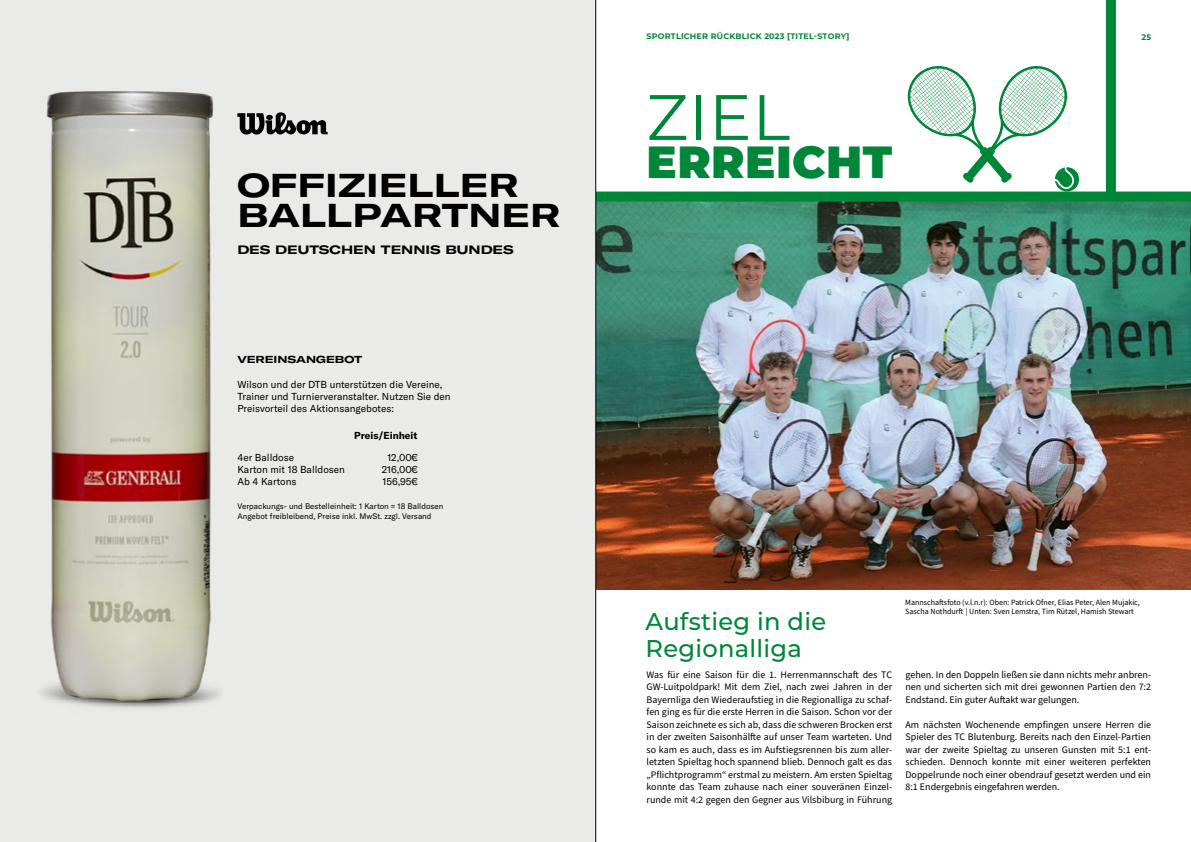
<style>
.page{position:relative;width:1191px;height:842px;background:#fff}
.page>*{position:absolute;margin:0;border:0;box-sizing:border-box;transform-origin:0 0}
.t1{font:64px "Montserrat";color:#008638}
.t2{font:900 45px "Montserrat";letter-spacing:.01em;color:#008638}
.t3{font:700 expanded 32.6px/30.1px "GT America";color:#030000}
.t4{font:500 24.2px/27.2px "Montserrat";letter-spacing:.01em;color:#008638}
.t5{font:700 expanded 12px "GT America";color:#000}
.t6{font:10px/12.5px "Source Sans Pro";color:#000;text-align:justify}
.t7{font:10px/12px "GT America";color:#000}
.t8{font:700 10px "GT America";color:#000}
.t9{font:700 expanded 10px "GT America";color:#000}
.t10{font:8px/9.6px "Source Sans Pro";color:#000}
.t11{font:8px/9.6px "GT America";color:#000}
.t12{font:700 8px "Montserrat";letter-spacing:.025em;color:#008638}
</style>
<div class="page">
<img style="left:596px;top:202px;width:595px;height:388px">
<svg style="left:907px;top:66px;width:173px;height:126px"></svg>
<div style="left:595px;top:192px;width:596px;height:10px;background:#008638"></div>
<div style="left:1106px;top:0;width:10px;height:197px;background:#008638"></div>
<div style="left:0;top:772px;width:595px;height:70px;background:#eaeae9"></div>
<div style="left:0;top:0;width:595px;height:783px;background:#eaeae9"></div>
<img style="left:40px;top:91px;width:181px;height:617px">
<svg style="left:237px;top:112px;width:91px;height:23px"></svg>
<hr style="left:595px;top:0;width:1px;height:842px;background:#000">
<h3 class="t3" style="left:237px;top:170px;width:324px">OFFIZIELLER<br>BALLPARTNER</h3>
<p class="t5" style="left:237px;top:242px;width:278px">DES DEUTSCHEN TENNIS BUNDES</p>
<h3 class="t3" style="left:237px;top:237px;width:283px">OFFIZIELLER</h3>
<p class="t9" style="left:237px;top:353px;width:126px">VEREINSANGEBOT</p>
<p class="t7" style="left:237px;top:378px;width:215px">Wilson und der DTB unterstützen die Vereine,<br>Trainer und Turnierveranstalter. Nutzen Sie den<br>Preisvorteil des Aktionsangebotes:</p>
<p class="t8" style="left:354px;top:429px;width:65px">Preis/Einheit</p>
<p class="t7" style="left:237px;top:452px;width:58px">4er Balldose</p>
<p class="t7" style="left:387px;top:452px;width:32px">12,00€</p>
<p class="t7" style="left:237px;top:464px;width:109px">Karton mit 18 Balldosen</p>
<p class="t7" style="left:382px;top:464px;width:38px">216,00€</p>
<p class="t7" style="left:237px;top:476px;width:61px">Ab 4 Kartons</p>
<p class="t7" style="left:383px;top:476px;width:37px">156,95€</p>
<p class="t11" style="left:237px;top:502px;width:208px">Verpackungs- und Bestelleinheit: 1 Karton = 18 Balldosen<br>Angebot freibleibend, Preise inkl. MwSt. zzgl. Versand</p>
<p class="t7" style="left:237px;top:469px;width:158px">Preisvorteil des Aktionsangebotes:</p>
<p class="t8" style="left:354px;top:496px;width:65px">Preis/Einheit</p>
<p class="t12" style="left:646px;top:31px;width:204px">SPORTLICHER RÜCKBLICK 2023 [TITEL-STORY]</p>
<p class="t12" style="left:1141px;top:31px;width:11px">25</p>
<h1 class="t1" style="left:646px;top:73px;width:145px">ZIEL</h1>
<h2 class="t2" style="left:646px;top:129px;width:247px">ERREICHT</h2>
<h3 class="t4" style="left:645px;top:607px;width:182px">Aufstieg in die<br>Regionalliga</h3>
<p class="t10" style="left:905px;top:598px;width:236px">Mannschaftsfoto (v.l.n.r): Oben: Patrick Ofner, Elias Peter, Alen Mujakic,<br>Sascha Nothdurft | Unten: Sven Lemstra, Tim Rützel, Hamish Stewart</p>
<p class="t6" style="left:646px;top:669px;width:247px">Was für eine Saison für die 1. Herrenmannschaft des TC GW-Luitpoldpark! Mit dem Ziel, nach zwei Jahren in der Bayernliga den Wiederaufstieg in die Regionalliga zu schaf&shy;fen ging es für die erste Herren in die Saison. Schon vor der Saison zeichnete es sich ab, dass die schweren Brocken erst in der zweiten Saisonhälfte auf unser Team warteten. Und so kam es auch, dass es im Aufstiegsrennen bis zum aller&shy;letzten Spieltag hoch spannend blieb. Dennoch galt es das „Pflichtprogramm“ erstmal zu meistern. Am ersten Spieltag konnte das Team zuhause nach einer souveränen Einzel&shy;runde mit 4:2 gegen den Gegner aus Vilsbiburg in Führung</p>
<p class="t6" style="left:905px;top:669px;width:247px">gehen. In den Doppeln ließen sie dann nichts mehr anbren&shy;nen und sicherten sich mit drei gewonnen Partien den 7:2<br>Endstand. Ein guter Auftakt war gelungen.</p>
<p class="t6" style="left:905px;top:719px;width:247px">Am nächsten Wochenende empfingen unsere Herren die Spieler des TC Blutenburg. Bereits nach den Einzel-Partien war der zweite Spieltag zu unseren Gunsten mit 5:1 ent&shy;schieden. Dennoch konnte mit einer weiteren perfekten Doppelrunde noch einer obendrauf gesetzt werden und ein 8:1 Endergebnis eingefahren werden.</p>
</div>
